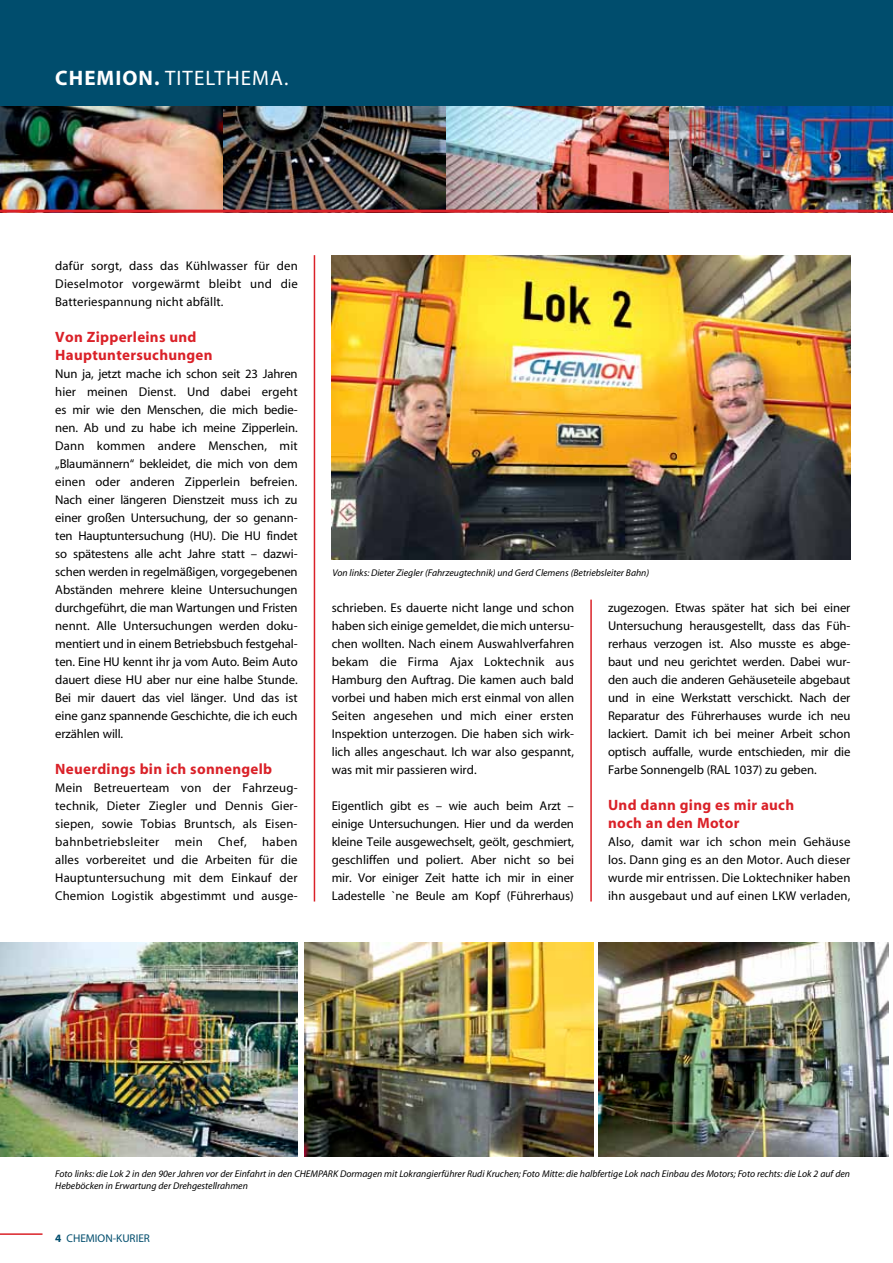
<style>
.page{position:relative;width:893px;height:1263px;background:#fff}
.page>*{position:absolute;margin:0;border:0;box-sizing:border-box;transform-origin:0 0}
.t1{font:21px "Myriad";letter-spacing:.05em;color:#fff}
.t2{font:700 21px "Myriad";color:#fff}
.t3{font:700 15px/18px "Myriad";letter-spacing:.02em;color:#da2128}
.t4{font:12.75px/18px "Myriad";color:#000;text-align:justify}
.t5{font:11.25px "Myriad";color:#004d6d}
.t6{font:italic 9.75px/12px "Myriad";color:#000}
.s1{font-weight:700}
</style>
<div class="page">
<hr style="left:0;top:1233px;width:43px;height:2px;background:#da2128">
<hr style="left:314px;top:255px;width:1px;height:646px;background:#da2128">
<hr style="left:590px;top:600px;width:2px;height:301px;background:#da2128">
<div style="left:0;top:0;width:893px;height:213px;background:#004d6d"></div>
<img style="left:0;top:106px;width:893px;height:104px">
<hr style="left:0;top:210px;width:893px;height:3px;background:#da2128">
<img style="left:0;top:943px;width:298px;height:213px">
<img style="left:332px;top:255px;width:518px;height:304px">
<img style="left:304px;top:943px;width:289px;height:213px">
<img style="left:599px;top:943px;width:289px;height:213px">
<h1 class="t2" style="left:55px;top:67px;width:29px">Chemion</h1>
<h1 class="t1" style="left:154px;top:68px;width:136px"><span class="s1">.</span> Titelthema.</h1>
<p class="t4" style="left:55px;top:257px;width:244px">dafür sorgt, dass das Kühlwasser für den Dieselmotor vorgewärmt bleibt und die Batteriespannung nicht abfällt.</p>
<p class="t3" style="left:55px;top:328px;width:159px">Von Zipperleins und<br>Hauptuntersuchungen</p>
<p class="t4" style="left:55px;top:365px;width:244px">Nun ja, jetzt mache ich schon seit 23 Jahren hier meinen Dienst. Und dabei ergeht es mir wie den Menschen, die mich bedie&shy;nen. Ab und zu habe ich meine Zipperlein.<br>Dann kommen andere Menschen, mit „Blaumännern“ bekleidet, die mich von dem einen oder anderen Zipperlein befreien.<br>Nach einer längeren Dienstzeit muss ich zu einer großen Untersuchung, der so genann&shy;ten Hauptuntersuchung (HU). Die HU findet so spätestens alle acht Jahre statt – dazwi&shy;schen werden in regelmäßigen, vorgegebenen Abständen mehrere kleine Untersuchungen durchgeführt, die man Wartungen und Fristen nennt. Alle Untersuchungen werden doku&shy;mentiert und in einem Betriebsbuch festgehal&shy;ten. Eine HU kennt ihr ja vom Auto. Beim Auto dauert diese HU aber nur eine halbe Stunde.<br>Bei mir dauert das viel länger. Und das ist eine ganz spannende Geschichte, die ich euch erzählen will.</p>
<p class="t3" style="left:55px;top:760px;width:218px">Neuerdings bin ich sonnengelb</p>
<p class="t4" style="left:55px;top:779px;width:244px">Mein Betreuerteam von der Fahrzeug&shy;technik, Dieter Ziegler und Dennis Gier&shy;siepen, sowie Tobias Bruntsch, als Eisen&shy;bahnbetriebsleiter mein Chef, haben alles vorbereitet und die Arbeiten für die Hauptuntersuchung mit dem Einkauf der Chemion Logistik abgestimmt und ausge-</p>
<p class="t6" style="left:332px;top:567px;width:318px">Von links: Dieter Ziegler (Fahrzeugtechnik) und Gerd Clemens (Betriebsleiter Bahn)</p>
<p class="t4" style="left:332px;top:599px;width:244px">schrieben. Es dauerte nicht lange und schon haben sich einige gemeldet, die mich untersu&shy;chen wollten. Nach einem Auswahlverfahren bekam die Firma Ajax Loktechnik aus Hamburg den Auftrag. Die kamen auch bald vorbei und haben mich erst einmal von allen Seiten angesehen und mich einer ersten Inspektion unterzogen. Die haben sich wirk&shy;lich alles angeschaut. Ich war also gespannt, was mit mir passieren wird.</p>
<p class="t4" style="left:332px;top:797px;width:244px">Eigentlich gibt es – wie auch beim Arzt – einige Untersuchungen. Hier und da werden kleine Teile ausgewechselt, geölt, geschmiert, geschliffen und poliert. Aber nicht so bei mir. Vor einiger Zeit hatte ich mir in einer Ladestelle `ne Beule am Kopf (Führerhaus)</p>
<p class="t4" style="left:608px;top:599px;width:244px">zugezogen. Etwas später hat sich bei einer Untersuchung herausgestellt, dass das Füh&shy;rerhaus verzogen ist. Also musste es abge&shy;baut und neu gerichtet werden. Dabei wur&shy;den auch die anderen Gehäuseteile abgebaut und in eine Werkstatt verschickt. Nach der Reparatur des Führerhauses wurde ich neu lackiert. Damit ich bei meiner Arbeit schon optisch auffalle, wurde entschieden, mir die Farbe Sonnengelb (RAL 1037) zu geben.</p>
<p class="t3" style="left:608px;top:796px;width:188px">Und dann ging es mir auch noch an den Motor</p>
<p class="t4" style="left:608px;top:833px;width:244px">Also, damit war ich schon mein Gehäuse los. Dann ging es an den Motor. Auch dieser wurde mir entrissen. Die Loktechniker haben ihn ausgebaut und auf einen LKW verladen,</p>
<p class="t6" style="left:55px;top:1168px;width:796px">Foto links: die Lok 2 in den 90er Jahren vor der Einfahrt in den CHEMPARK Dormagen mit Lokrangierführer Rudi Kruchen; Foto Mitte: die halbfertige Lok nach Einbau des Motors; Foto rechts: die Lok 2 auf den<br>Hebeböcken in Erwartung der Drehgestellrahmen</p>
<p class="t5" style="left:55px;top:1232px;width:96px"><span class="s1">4</span> Chemion-kurier</p>
</div>
